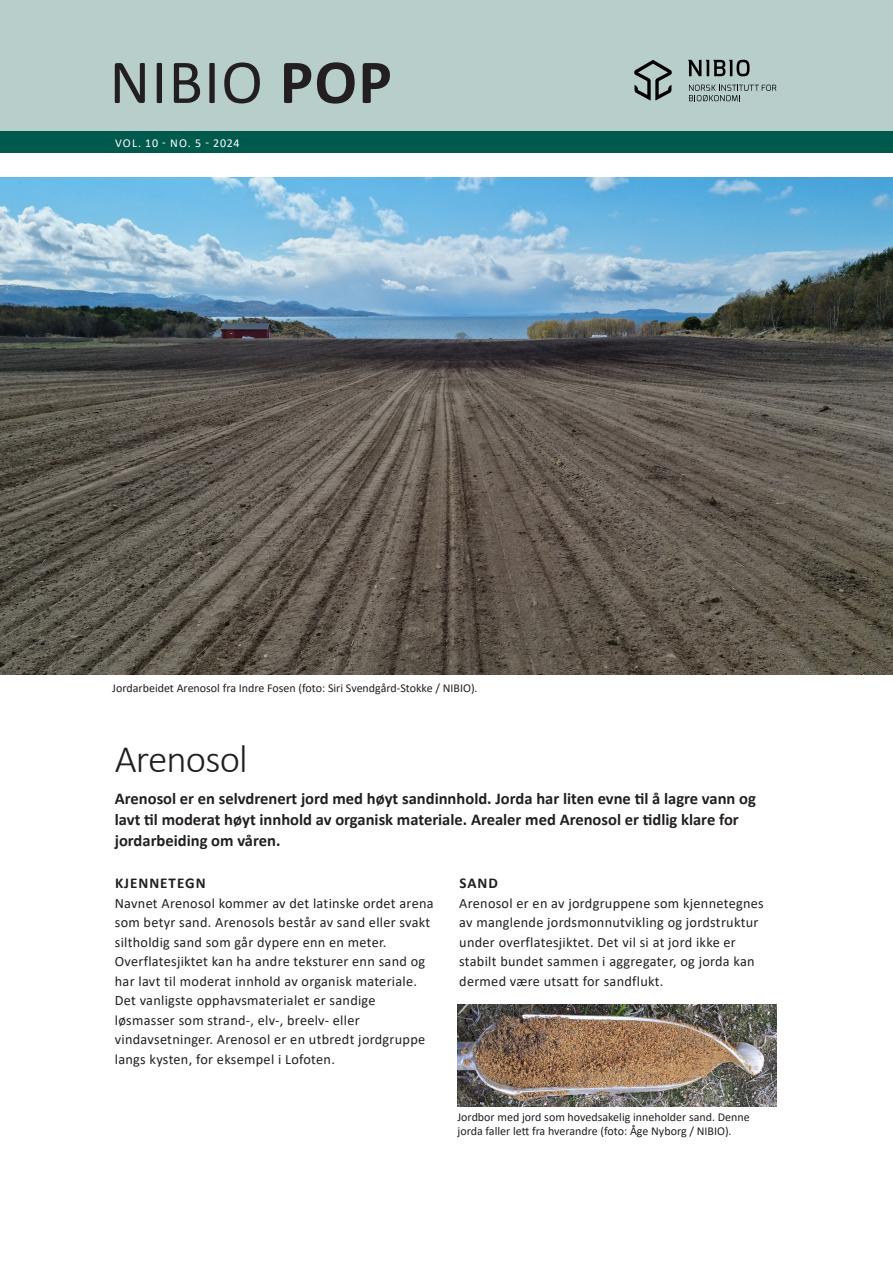
<style>
.page{position:relative;width:893px;height:1263px;background:#fff}
.page>*{position:absolute;margin:0;border:0;box-sizing:border-box;transform-origin:0 0}
.t1{font:63px "Calibri";letter-spacing:.02em;color:#231f20}
.TITTEL_nobio{font:300 39px "Calibri";letter-spacing:-.02em;color:#231f20}
.INGRESS_nibio{font:700 16.5px/21px "Calibri";color:#231f20}
.INGRESS_nibio-2{font:700 15px "Calibri";letter-spacing:.065em;color:#231f20}
.MT1_nibio{font:700 15px "Calibri";color:#231f20}
.BT_nibio{font:14.25px/19.5px "Calibri";letter-spacing:.02em;color:#231f20}
.BILDETEKST_nibio{font:12px/14.4px "Calibri";color:#231f20}
.t2{font:12px "Calibri";letter-spacing:.06em;color:#fff}
.s1{font-weight:700}
</style>
<div class="page">
<div style="left:0;top:0;width:893px;height:138px;background:#b7cecb"></div>
<div style="left:0;top:132px;width:893px;height:21px;background:#00594d"></div>
<svg style="left:634px;top:60px;width:38px;height:41px"></svg>
<svg style="left:688px;top:60px;width:62px;height:16px"></svg>
<svg style="left:689px;top:85px;width:87px;height:16px"></svg>
<img style="left:0;top:177px;width:893px;height:497px">
<img style="left:457px;top:1004px;width:319px;height:103px">
<p class="t1" style="left:109px;top:38px;width:284px">NIBIO <span class="s1">POP</span></p>
<p class="t2" style="left:115px;top:135px;width:126px">VOL. 10 - NO. 5 - 2024</p>
<p class="BILDETEKST_nibio" style="left:112px;top:680px;width:367px">Jordarbeidet Arenosol fra Indre Fosen (foto: Siri Svendgård-Stokke / NIBIO).</p>
<p class="TITTEL_nobio" style="left:115px;top:735px;width:134px">Arenosol</p>
<p class="INGRESS_nibio" style="left:115px;top:787px;width:643px">Arenosol er en selvdrenert jord med høyt sandinnhold. Jorda har liten evne til å lagre vann og lavt til moderat høyt innhold av organisk materiale. Arealer med Arenosol er tidlig klare for jordarbeiding om våren.</p>
<p class="INGRESS_nibio-2" style="left:115px;top:873px;width:92px">KJENNETEGN</p>
<p class="BT_nibio" style="left:115px;top:893px;width:320px">Navnet Arenosol kommer av det latinske ordet arena som betyr sand. Arenosols består av sand eller svakt siltholdig sand som går dypere enn en meter.<br>Overflatesjiktet kan ha andre teksturer enn sand og har lavt til moderat innhold av organisk materiale.<br>Det vanligste opphavsmaterialet er sandige løsmasser som strand-, elv-, breelv- eller vindavsetninger. Arenosol er en utbredt jordgruppe langs kysten, for eksempel i Lofoten.</p>
<p class="MT1_nibio" style="left:460px;top:873px;width:40px">SAND</p>
<p class="BT_nibio" style="left:459px;top:893px;width:306px">Arenosol er en av jordgruppene som kjennetegnes av manglende jordsmonnutvikling og jordstruktur under overflatesjiktet. Det vil si at jord ikke er stabilt bundet sammen i aggregater, og jorda kan dermed være utsatt for sandflukt.</p>
<p class="BILDETEKST_nibio" style="left:457px;top:1109px;width:294px">Jordbor med jord som hovedsakelig inneholder sand. Denne jorda faller lett fra hverandre (foto: Åge Nyborg / NIBIO).</p>
</div>
